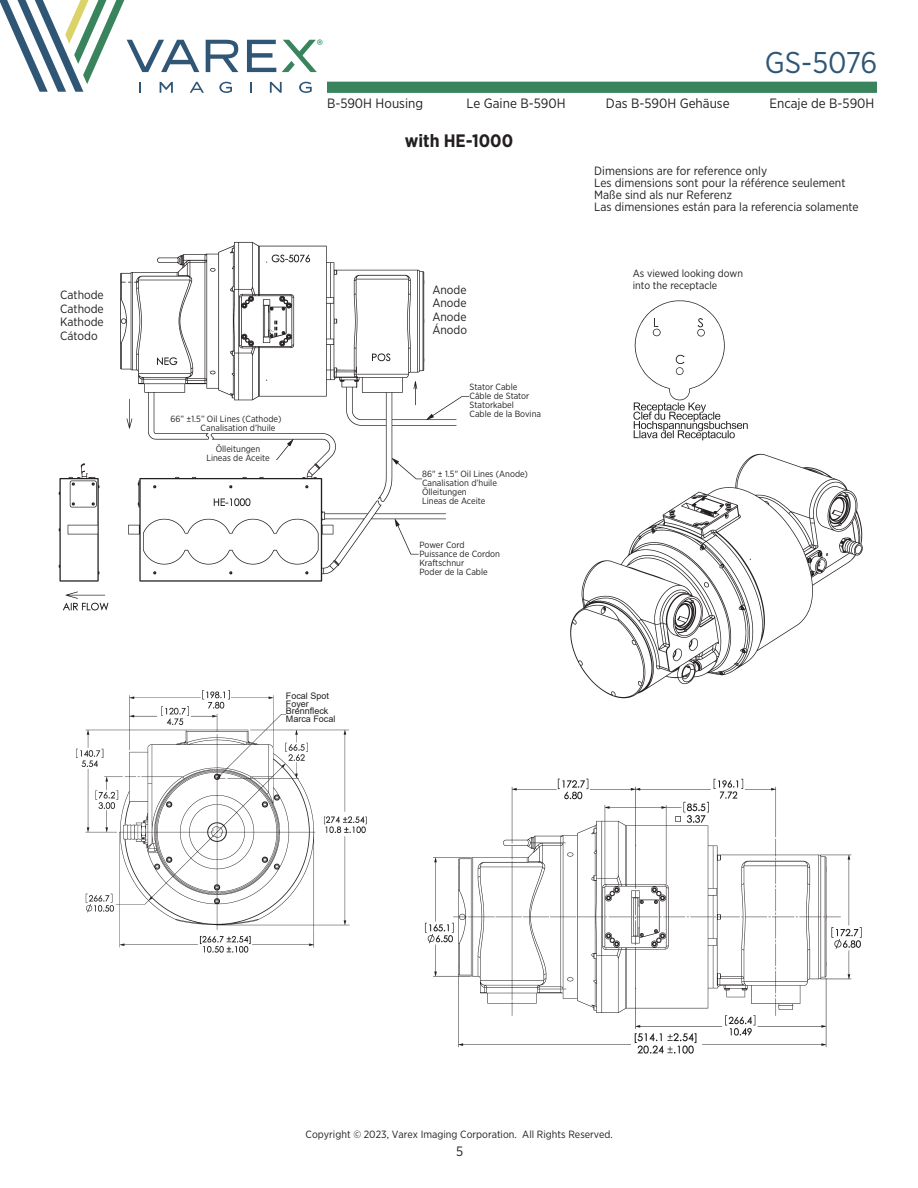
<style>
.page{position:relative;width:918px;height:1188px;background:#fff}
.page>*{position:absolute;margin:0;border:0;box-sizing:border-box;transform-origin:0 0}
.t1{font:30px "Gotham Narrow";letter-spacing:-.01em;color:#305676}
.t2{font:700 18px "Gotham Narrow";color:#231f20}
.t3{font:13.5px "Gotham Narrow";color:#231f20}
.t4{font:12.3px "Neutraface Text Book Alt";color:#0a8348}
.t5{font:12px "Gotham Narrow";color:#231f20}
.t6{font:10.5px/12.6px "Gotham Narrow";color:#231f20}
.t7{font:9px "Gotham Narrow";color:#231f20}
.t8{font:9px "Arial";color:#231f20}
</style>
<div class="page">
<div style="left:327px;top:82px;width:550px;height:11px;background:#39835d"></div>
<svg style="left:0;top:0;width:317px;height:93px"></svg>
<img style="left:570px;top:453px;width:293px;height:246px">
<img style="left:58px;top:241px;width:411px;height:370px">
<img style="left:76px;top:690px;width:291px;height:263px">
<img style="left:424px;top:778px;width:438px;height:276px">
<div style="left:85px;top:453px;width:190px;height:20px;background:#fff"></div>
<div style="left:422px;top:466px;width:114px;height:42px;background:#fff"></div>
<div style="left:419px;top:541px;width:101px;height:42px;background:#fff"></div>
<img style="left:633px;top:301px;width:115px;height:140px">
<div style="left:286px;top:693px;width:66px;height:32px;background:#fff"></div>
<p class="t5" style="left:60px;top:287px;width:45px">Cathode</p>
<p class="t5" style="left:60px;top:301px;width:45px">Cathode</p>
<p class="t5" style="left:60px;top:314px;width:45px">Kathode</p>
<p class="t5" style="left:60px;top:328px;width:39px">Cátodo</p>
<h3 class="t4" style="left:317px;top:36px;width:8px">®</h3>
<h1 class="t1" style="left:765px;top:44px;width:114px">GS-5076</h1>
<p class="t3" style="left:327px;top:95px;width:98px">B-590H Housing</p>
<p class="t3" style="left:466px;top:95px;width:101px">Le Gaine B-590H</p>
<p class="t3" style="left:606px;top:95px;width:125px">Das B-590H Gehäuse</p>
<p class="t3" style="left:769px;top:95px;width:106px">Encaje de B-590H</p>
<p class="t7" style="left:170px;top:413px;width:113px">66” ±1.5” Oil Lines (Cathode)</p>
<p class="t7" style="left:201px;top:422px;width:76px">Canalisation d’huile</p>
<p class="t7" style="left:216px;top:443px;width:46px">Ölleitungen</p>
<p class="t7" style="left:206px;top:452px;width:65px">Lineas de Aceite</p>
<p class="t8" style="left:286px;top:690px;width:45px">Focal Spot</p>
<p class="t8" style="left:286px;top:697px;width:25px">Foyer</p>
<p class="t8" style="left:286px;top:705px;width:44px">Brennfleck</p>
<p class="t8" style="left:286px;top:712px;width:51px">Marca Focal</p>
<p class="t2" style="left:405px;top:129px;width:110px">with HE-1000</p>
<p class="t5" style="left:432px;top:282px;width:36px">Anode</p>
<p class="t5" style="left:432px;top:296px;width:36px">Anode</p>
<p class="t5" style="left:432px;top:309px;width:36px">Anode</p>
<p class="t5" style="left:432px;top:323px;width:36px">Ánodo</p>
<p class="t7" style="left:470px;top:382px;width:49px">Stator Cable</p>
<p class="t7" style="left:470px;top:391px;width:61px">Câble de Stator</p>
<p class="t7" style="left:470px;top:400px;width:46px">Statorkabel</p>
<p class="t7" style="left:470px;top:409px;width:73px">Cable de la Bovina</p>
<p class="t7" style="left:422px;top:468px;width:107px">86" ± 1.5" Oil Lines (Anode)</p>
<p class="t7" style="left:422px;top:477px;width:76px">Canalisation d’huile</p>
<p class="t7" style="left:422px;top:486px;width:46px">Ölleitungen</p>
<p class="t7" style="left:422px;top:495px;width:65px">Lineas de Aceite</p>
<p class="t7" style="left:419px;top:540px;width:47px">Power Cord</p>
<p class="t7" style="left:419px;top:549px;width:82px">Puissance de Cordon</p>
<p class="t7" style="left:419px;top:558px;width:46px">Kraftschnur</p>
<p class="t7" style="left:419px;top:567px;width:70px">Poder de la Cable</p>
<p class="t5" style="left:594px;top:163px;width:174px">Dimensions are for reference only</p>
<p class="t5" style="left:594px;top:175px;width:253px">Les dimensions sont pour la référence seulement</p>
<p class="t5" style="left:594px;top:187px;width:139px">Maße sind als nur Referenz</p>
<p class="t5" style="left:594px;top:199px;width:266px">Las dimensiones están para la referencia solamente</p>
<p class="t6" style="left:633px;top:266px;width:112px">As viewed looking down into the receptacle</p>
<p class="t6" style="left:306px;top:1127px;width:309px">Copyright © 2023, Varex Imaging Corporation. All Rights Reserved.</p>
<h3 class="t3" style="left:456px;top:1142px;width:9px">5</h3>
</div>
